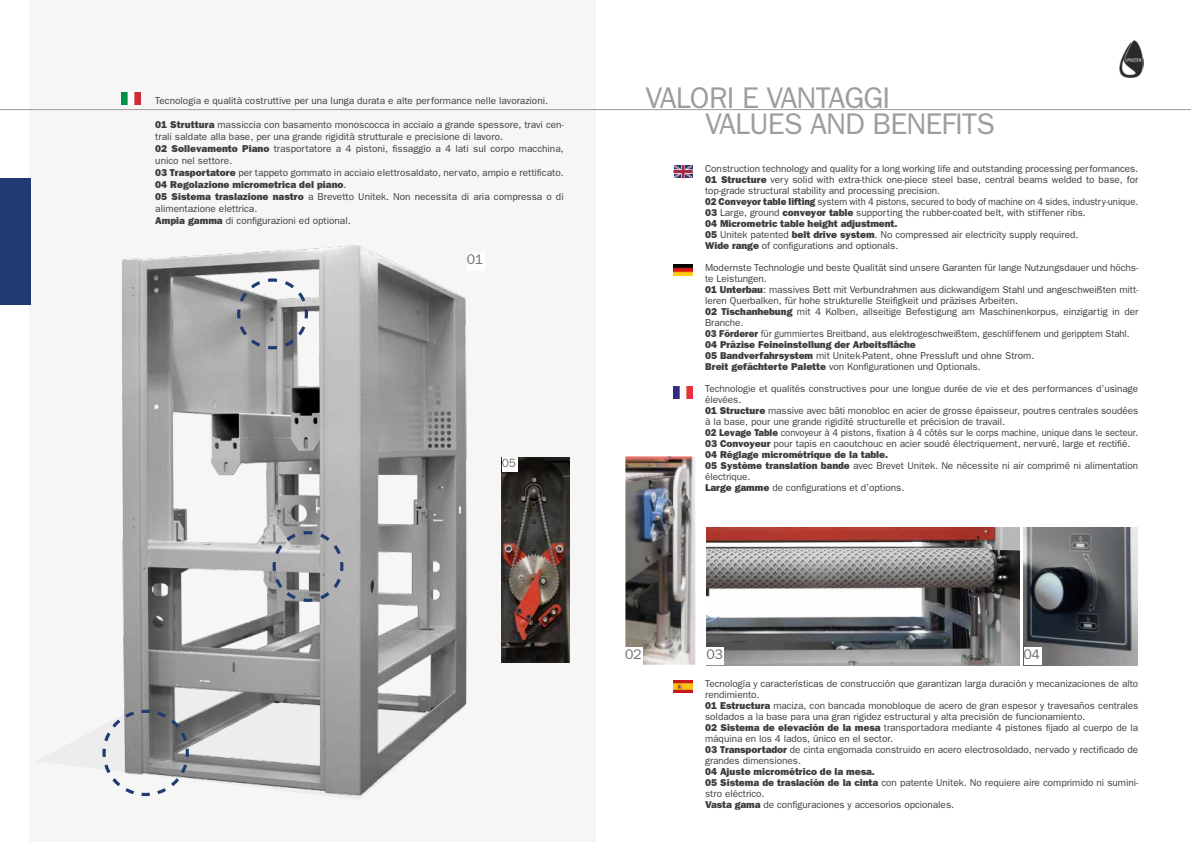
<style>
.page{position:relative;width:1191px;height:842px;background:#fff}
.page>*{position:absolute;margin:0;border:0;box-sizing:border-box;transform-origin:0 0}
.t1{font:30px "Franklin Gothic";letter-spacing:-.025em;color:#9d9d9c}
.t2{font:14px "Franklin Gothic";letter-spacing:-.025em;color:#706f6f}
.t3{font:12px "Franklin Gothic";color:#706f6f}
.t4{font:10px/11px "Franklin Gothic";letter-spacing:-.005em;color:#3c3c3b}
.s1{font-weight:800}
</style>
<div class="page">
<div style="left:29px;top:0;width:566px;height:842px;background:#f6f6f6"></div>
<div style="left:0;top:179px;width:30px;height:126px;background:#1f3b71"></div>
<img style="left:1119px;top:40px;width:24px;height:38px">
<img style="left:122px;top:245px;width:345px;height:551px">
<svg style="left:102px;top:708px;width:88px;height:89px"></svg>
<svg style="left:271px;top:529px;width:74px;height:74px;background:#9ea0a3"></svg>
<svg style="left:235px;top:277px;width:74px;height:74px"></svg>
<div style="left:467px;top:253px;width:17px;height:17px;background:#fff"></div>
<img style="left:674px;top:681px;width:18px;height:12px">
<hr style="left:0;top:109px;width:1191px;height:1px;background:#9d9d9c">
<img style="left:122px;top:93px;width:18px;height:12px">
<svg style="left:674px;top:165px;width:18px;height:13px"></svg>
<img style="left:674px;top:264px;width:18px;height:12px">
<img style="left:674px;top:386px;width:18px;height:12px">
<img style="left:625px;top:456px;width:70px;height:209px">
<div style="left:625px;top:647px;width:18px;height:18px;background:#fff"></div>
<img style="left:706px;top:528px;width:313px;height:137px">
<div style="left:706px;top:648px;width:18px;height:17px;background:#fff"></div>
<img style="left:1023px;top:528px;width:114px;height:137px">
<div style="left:1023px;top:648px;width:18px;height:17px;background:#fff"></div>
<img style="left:502px;top:457px;width:68px;height:206px">
<div style="left:502px;top:457px;width:15px;height:15px;background:#fff"></div>
<p class="t4" style="left:155px;top:95px;width:394px">Tecnologia e qualità costruttive per una lunga durata e alte performance nelle lavorazioni.</p>
<p class="t4" style="left:155px;top:118px;width:410px;line-height:12px"><span class="s1">01 Struttura</span> massiccia con basamento monoscocca in acciaio a grande spessore, travi cen&shy;trali saldate alla base, per una grande rigidità strutturale e precisione di lavoro.<br><span class="s1">02 Sollevamento Piano</span> trasportatore a 4 pistoni, fissaggio a 4 lati sul corpo macchina, unico nel settore.<br><span class="s1">03 Trasportatore</span> per tappeto gommato in acciaio elettrosaldato, nervato, ampio e rettificato.<br><span class="s1">04 Regolazione micrometrica del piano</span>.<br><span class="s1">05 Sistema traslazione nastro</span> a Brevetto Unitek. Non necessita di aria compressa o di alimentazione elettrica.<br><span class="s1">Ampia gamma</span> di configurazioni ed optional.</p>
<h2 class="t2" style="left:467px;top:252px;width:18px">01</h2>
<p class="t3" style="left:502px;top:456px;width:16px">05</p>
<h1 class="t1" style="left:645px;top:81px;width:246px">VALORI E VANTAGGI</h1>
<h1 class="t1" style="left:705px;top:106px;width:291px">VALUES AND BENEFITS</h1>
<p class="t4" style="left:705px;top:163px;width:435px">Construction technology and quality for a long working life and outstanding processing performances.<br><span class="s1">01 Structure</span> very solid with extra-thick one-piece steel base, central beams welded to base, for top-grade structural stability and processing precision.<br><span class="s1">02 Conveyor table lifting</span> system with 4 pistons, secured to body of machine on 4 sides, industry-unique.<br><span class="s1">03</span> Large, ground <span class="s1">conveyor table</span> supporting the rubber-coated belt, with stiffener ribs.<br><span class="s1">04 Micrometric table height adjustment.<br>05</span> Unitek patented <span class="s1">belt drive system</span>. No compressed air electricity supply required.<br><span class="s1">Wide range</span> of configurations and optionals.</p>
<p class="t4" style="left:705px;top:262px;width:435px">Modernste Technologie und beste Qualität sind unsere Garanten für lange Nutzungsdauer und höchs&shy;te Leistungen.<br><span class="s1">01 Unterbau</span>: massives Bett mit Verbundrahmen aus dickwandigem Stahl und angeschweißten mitt&shy;leren Querbalken, für hohe strukturelle Steifigkeit und präzises Arbeiten.<br><span class="s1">02 Tischanhebung</span> mit 4 Kolben, allseitige Befestigung am Maschinenkorpus, einzigartig in der Branche.<br><span class="s1">03 Förderer</span> für gummiertes Breitband, aus elektrogeschweißtem, geschliffenem und geripptem Stahl.<br><span class="s1">04 Präzise Feineinstellung der Arbeitsfläche<br>05 Bandverfahrsystem</span> mit Unitek-Patent, ohne Pressluft und ohne Strom.<br><span class="s1">Breit gefächterte Palette</span> von Konfigurationen und Optionals.</p>
<p class="t4" style="left:705px;top:383px;width:435px">Technologie et qualités constructives pour une longue durée de vie et des performances d’usinage élevées.<br><span class="s1">01 Structure</span> massive avec bâti monobloc en acier de grosse épaisseur, poutres centrales soudées à la base, pour une grande rigidité structurelle et précision de travail.<br><span class="s1">02 Levage Table</span> convoyeur à 4 pistons, fixation à 4 côtés sur le corps machine, unique dans le secteur.<br><span class="s1">03 Convoyeur</span> pour tapis en caoutchouc en acier soudé électriquement, nervuré, large et rectifié.<br><span class="s1">04 Réglage micrométrique de la table.<br>05 Système translation bande</span> avec Brevet Unitek. Ne nécessite ni air comprimé ni alimentation électrique.<br><span class="s1">Large gamme</span> de configurations et d’options.</p>
<h2 class="t2" style="left:625px;top:646px;width:18px">02</h2>
<h2 class="t2" style="left:706px;top:646px;width:18px">03</h2>
<h2 class="t2" style="left:1023px;top:646px;width:18px">04</h2>
<p class="t4" style="left:705px;top:678px;width:435px">Tecnología y características de construcción que garantizan larga duración y mecanizaciones de alto rendimiento.<br><span class="s1">01 Estructura</span> maciza, con bancada monobloque de acero de gran espesor y travesaños centrales soldados a la base para una gran rigidez estructural y alta precisión de funcionamiento.<br><span class="s1">02 Sistema de elevación de la mesa</span> transportadora mediante 4 pistones fijado al cuerpo de la máquina en los 4 lados, único en el sector.<br><span class="s1">03 Transportador</span> de cinta engomada construido en acero electrosoldado, nervado y rectificado de grandes dimensiones.</p>
<p class="t4" style="left:705px;top:766px;width:435px"><span class="s1">04 Ajuste micrométrico de la mesa.<br>05 Sistema de traslación de la cinta</span> con patente Unitek. No requiere aire comprimido ni sumini&shy;stro eléctrico.<br><span class="s1">Vasta gama</span> de configuraciones y accesorios opcionales.</p>
</div>
